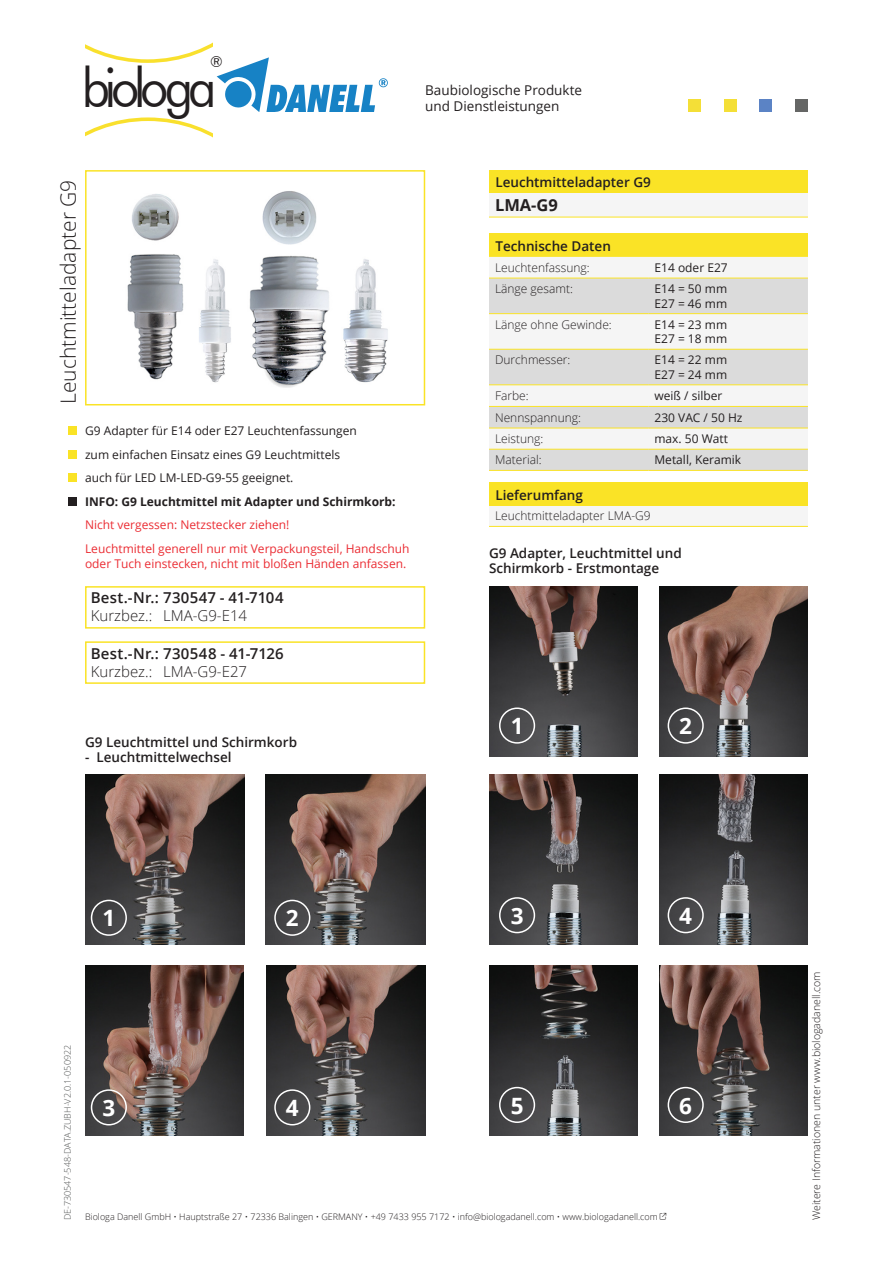
<style>
.page{position:relative;width:893px;height:1263px;background:#fff}
.page>*{position:absolute;margin:0;border:0;box-sizing:border-box;transform-origin:0 0}
.t1{font:55.35px "Futura BT";letter-spacing:-.11em;color:#231f20;scale:.9 1}
.t2{font:700 22.5px "Open Sans";color:#fff}
.Katergorie_links{font:300 21px "Open Sans";color:#231f20}
.Hauptüberschrift_Tab{font:700 16.5px "Open Sans";color:#231f20}
.t3{font:15.15px "Futura BT";color:#231f20}
.Hauptformat_Bestellf{font:600 15px/18px "Open Sans";letter-spacing:.015em;color:#231f20}
.Überschrift_Tabelle{font:600 13.5px/15px "Open Sans";color:#231f20}
.t4{font:13.5px/16.2px "Open Sans";color:#231f20}
.Tabelle_Inhalt_Spalt{font:12px/23.5px "Open Sans";color:#231f20}
.t5{font:12px/23.5px "Open Sans";color:#eb2d34}
.Tabelle_Inhalt{font:300 12px "Open Sans";color:#231f20}
.t6{font:700 12px "Open Sans";color:#231f20}
.t7{font:300 10.5px "Open Sans";color:#231f20}
.t8{font:300 9px "Open Sans";color:#231f20}
.t9{font:300 9px "Open Sans";color:#545655}
.s1{font-weight:300}
</style>
<div class="page">
<div style="left:688px;top:99px;width:13px;height:13px;background:#f4df37"></div>
<div style="left:724px;top:99px;width:13px;height:13px;background:#f4df37"></div>
<div style="left:760px;top:99px;width:12px;height:13px;background:#5b83c5"></div>
<div style="left:795px;top:99px;width:13px;height:13px;background:#656665"></div>
<svg style="left:86px;top:43px;width:302px;height:94px"></svg>
<div style="left:489px;top:170px;width:319px;height:23px;background:#fae326"></div>
<div style="left:489px;top:193px;width:319px;height:24px;background:#f5f5f5"></div>
<hr style="left:489px;top:217px;width:319px;height:1px;background:#fae326">
<div style="left:489px;top:234px;width:319px;height:23px;background:#fae326"></div>
<svg style="left:489px;top:277px;width:319px;height:1px"></svg>
<svg style="left:489px;top:279px;width:319px;height:191px;fill:#dbdbdb"></svg>
<hr style="left:489px;top:278px;width:159px;height:1px;background:#fae326">
<hr style="left:648px;top:278px;width:160px;height:1px;background:#fae326">
<hr style="left:489px;top:313px;width:159px;height:1px;background:#fae326">
<hr style="left:648px;top:313px;width:160px;height:1px;background:#fae326">
<hr style="left:489px;top:349px;width:159px;height:1px;background:#fae326">
<hr style="left:648px;top:349px;width:160px;height:1px;background:#fae326">
<hr style="left:489px;top:384px;width:159px;height:1px;background:#fae326">
<hr style="left:648px;top:384px;width:160px;height:1px;background:#fae326">
<hr style="left:489px;top:406px;width:159px;height:1px;background:#fae326">
<hr style="left:648px;top:406px;width:160px;height:1px;background:#fae326">
<hr style="left:489px;top:428px;width:159px;height:1px;background:#fae326">
<hr style="left:648px;top:428px;width:160px;height:1px;background:#fae326">
<hr style="left:489px;top:449px;width:159px;height:1px;background:#fae326">
<hr style="left:648px;top:449px;width:160px;height:1px;background:#fae326">
<hr style="left:489px;top:470px;width:159px;height:1px;background:#fae326">
<hr style="left:648px;top:470px;width:160px;height:1px;background:#fae326">
<div style="left:489px;top:483px;width:319px;height:23px;background:#fae326"></div>
<div style="left:489px;top:506px;width:319px;height:20px;background:#f5f5f5"></div>
<hr style="left:489px;top:526px;width:319px;height:1px;background:#fae326">
<div style="left:68px;top:427px;width:9px;height:8px;background:#fae326"></div>
<div style="left:68px;top:450px;width:9px;height:9px;background:#fae326"></div>
<div style="left:68px;top:474px;width:9px;height:8px;background:#fae326"></div>
<div style="left:68px;top:497px;width:9px;height:9px;background:#231f20"></div>
<img style="left:127px;top:191px;width:261px;height:197px">
<div style="left:85px;top:170px;width:340px;height:235px;border:2px solid #fae326"></div>
<div style="left:85px;top:586px;width:340px;height:43px;border:2px solid #fae326"></div>
<div style="left:85px;top:641px;width:340px;height:43px;border:2px solid #fae326"></div>
<img style="left:85px;top:774px;width:159px;height:170px">
<img style="left:85px;top:966px;width:159px;height:170px">
<img style="left:266px;top:774px;width:159px;height:170px">
<img style="left:266px;top:966px;width:159px;height:170px">
<div style="left:91px;top:900px;width:36px;height:36px;border:2px solid #fff;border-radius:50%"></div>
<div style="left:91px;top:1089px;width:36px;height:36px;border:2px solid #fff;border-radius:50%"></div>
<div style="left:274px;top:900px;width:36px;height:36px;border:2px solid #fff;border-radius:50%"></div>
<div style="left:274px;top:1089px;width:36px;height:36px;border:2px solid #fff;border-radius:50%"></div>
<img style="left:489px;top:586px;width:149px;height:170px">
<img style="left:489px;top:774px;width:149px;height:170px">
<img style="left:489px;top:966px;width:149px;height:170px">
<img style="left:659px;top:586px;width:149px;height:170px">
<img style="left:659px;top:774px;width:149px;height:170px">
<img style="left:659px;top:966px;width:149px;height:170px">
<div style="left:499px;top:707px;width:36px;height:37px;border:2px solid #fff;border-radius:50%"></div>
<div style="left:499px;top:897px;width:36px;height:36px;border:2px solid #fff;border-radius:50%"></div>
<div style="left:499px;top:1087px;width:36px;height:36px;border:2px solid #fff;border-radius:50%"></div>
<div style="left:668px;top:707px;width:36px;height:37px;border:2px solid #fff;border-radius:50%"></div>
<div style="left:668px;top:897px;width:36px;height:36px;border:2px solid #fff;border-radius:50%"></div>
<div style="left:668px;top:1087px;width:36px;height:36px;border:2px solid #fff;border-radius:50%"></div>
<p class="t3" style="left:210px;top:53px;width:14px">®</p>
<h1 class="t1" style="left:82px;top:53px;width:151px">biologa</h1>
<p class="t4" style="left:425px;top:82px;width:158px">Baubiologische Produkte und Dienstleistungen</p>
<p class="Überschrift_Tabelle" style="left:495px;top:174px;width:157px">Leuchtmitteladapter G9</p>
<p class="Hauptüberschrift_Tab" style="left:495px;top:193px;width:64px">LMA-G9</p>
<p class="Überschrift_Tabelle" style="left:495px;top:238px;width:117px">Technische Daten</p>
<p class="Tabelle_Inhalt" style="left:495px;top:259px;width:96px">Leuchtenfassung:</p>
<p class="Tabelle_Inhalt_Spalt" style="left:654px;top:256px;width:75px">E14 oder E27</p>
<p class="Tabelle_Inhalt" style="left:495px;top:281px;width:79px">Länge gesamt:</p>
<p class="Tabelle_Inhalt_Spalt" style="left:654px;top:277px;width:74px">E14 = 50 mm</p>
<p class="Tabelle_Inhalt_Spalt" style="left:654px;top:291px;width:74px">E27 = 46 mm</p>
<p class="Tabelle_Inhalt" style="left:495px;top:316px;width:118px">Länge ohne Gewinde:</p>
<p class="Tabelle_Inhalt_Spalt" style="left:654px;top:312px;width:74px">E14 = 23 mm</p>
<p class="Tabelle_Inhalt_Spalt" style="left:654px;top:327px;width:74px">E27 = 18 mm</p>
<p class="Tabelle_Inhalt" style="left:495px;top:352px;width:77px">Durchmesser:</p>
<p class="Tabelle_Inhalt_Spalt" style="left:654px;top:348px;width:74px">E14 = 22 mm</p>
<p class="Tabelle_Inhalt_Spalt" style="left:654px;top:362px;width:74px">E27 = 24 mm</p>
<p class="Tabelle_Inhalt" style="left:495px;top:388px;width:35px">Farbe:</p>
<p class="Tabelle_Inhalt_Spalt" style="left:654px;top:384px;width:69px">weiß / silber</p>
<p class="Tabelle_Inhalt" style="left:495px;top:409px;width:87px">Nennspannung:</p>
<p class="Tabelle_Inhalt_Spalt" style="left:654px;top:405px;width:89px">230 VAC / 50 Hz</p>
<p class="Tabelle_Inhalt" style="left:495px;top:431px;width:50px">Leistung:</p>
<p class="Tabelle_Inhalt_Spalt" style="left:654px;top:427px;width:75px">max. 50 Watt</p>
<p class="Tabelle_Inhalt" style="left:495px;top:452px;width:48px">Material:</p>
<p class="Tabelle_Inhalt_Spalt" style="left:654px;top:448px;width:88px">Metall, Keramik</p>
<p class="Überschrift_Tabelle" style="left:495px;top:487px;width:89px">Lieferumfang</p>
<p class="Tabelle_Inhalt" style="left:495px;top:508px;width:157px">Leuchtmitteladapter LMA-G9</p>
<p class="Katergorie_links" style="left:54px;top:404px;width:226px;rotate:-90deg">Leuchtmitteladapter G9</p>
<p class="Tabelle_Inhalt_Spalt" style="left:85px;top:419px;width:273px">G9 Adapter für E14 oder E27 Leuchtenfassungen zum einfachen Einsatz eines G9 Leuchtmittels auch für LED LM-LED-G9-55 geeignet.</p>
<p class="t6" style="left:85px;top:493px;width:312px">INFO: G9 Leuchtmittel mit Adapter und Schirmkorb:</p>
<p class="t5" style="left:85px;top:513px;width:326px">Nicht vergessen: Netzstecker ziehen!<br>Leuchtmittel generell nur mit Verpackungsteil, Handschuh</p>
<p class="t5" style="left:85px;top:551px;width:323px">oder Tuch einstecken, nicht mit bloßen Händen anfassen.</p>
<p class="Überschrift_Tabelle" style="left:489px;top:546px;width:194px">G9 Adapter, Leuchtmittel und<br>Schirmkorb - Erstmontage</p>
<p class="Hauptformat_Bestellf" style="left:91px;top:589px;width:194px">Best.-Nr.: 730547 - 41-7104<br><span class="s1">Kurzbez.: LMA-G9-E14</span></p>
<p class="Hauptformat_Bestellf" style="left:91px;top:644px;width:194px">Best.-Nr.: 730548 - 41-7126<br><span class="s1">Kurzbez.: LMA-G9-E27</span></p>
<p class="Überschrift_Tabelle" style="left:85px;top:734px;width:214px">G9 Leuchtmittel und Schirmkorb</p>
<p class="Überschrift_Tabelle" style="left:85px;top:749px;width:148px">- Leuchtmittelwechsel</p>
<p class="t2" style="left:511px;top:710px;width:14px">1</p>
<p class="t2" style="left:679px;top:710px;width:14px">2</p>
<p class="t2" style="left:102px;top:902px;width:14px">1</p>
<p class="t2" style="left:286px;top:902px;width:14px">2</p>
<p class="t2" style="left:511px;top:900px;width:14px">3</p>
<p class="t2" style="left:679px;top:900px;width:14px">4</p>
<p class="t9" style="left:61px;top:1220px;width:177px;rotate:-90deg">DE-730547-548-DATA.ZUBH-V2.0.1-050922</p>
<p class="t2" style="left:102px;top:1092px;width:14px">3</p>
<p class="t2" style="left:286px;top:1092px;width:14px">4</p>
<p class="t2" style="left:511px;top:1089px;width:14px">5</p>
<p class="t2" style="left:679px;top:1089px;width:14px">6</p>
<p class="t8" style="left:85px;top:1211px;width:583px">Biologa Danell GmbH • Hauptstraße 27 • 72336 Balingen • GERMANY • +49 7433 955 7172 • info@biologadanell.com • www.biologadanell.com □◆▼□▲❑◆</p>
<p class="t7" style="left:809px;top:1220px;width:250px;rotate:-90deg">Weitere Informationen unter www.biologadanell.com</p>
</div>
